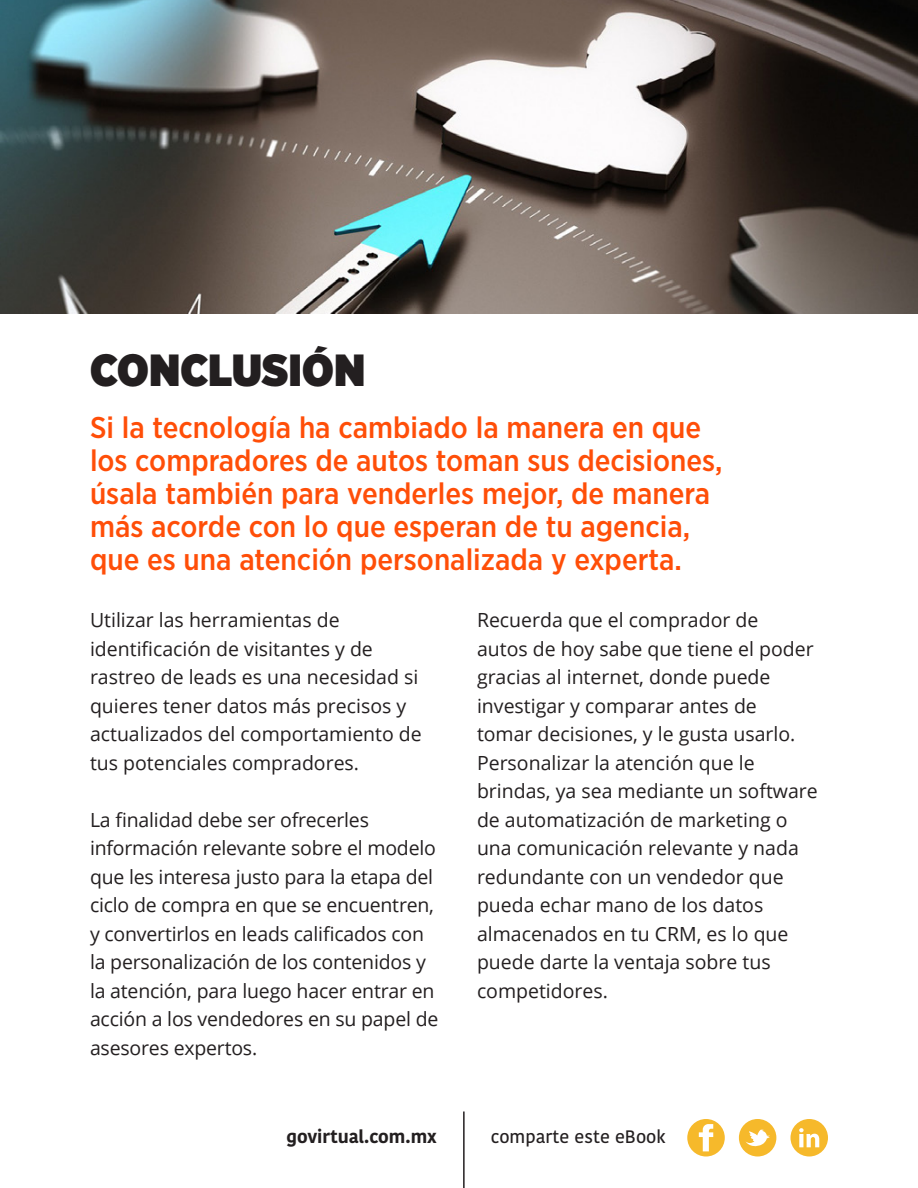
<style>
.page{position:relative;width:918px;height:1188px;background:#fff}
.page>*{position:absolute;margin:0;border:0;box-sizing:border-box;transform-origin:0 0}
._1_titulo{font:900 45px "Gotham Narrow";letter-spacing:.01em;color:#231f20}
._2_sumario{font:500 30px/33px "Gotham Narrow";color:#ff4e08}
._3_0Texto{font:19.5px/28.5px "Open Sans";color:#231f20}
.t1{font:500 18px "Kohinoor Devanagari";color:#231f20}
.t2{font:700 18px "Kohinoor Devanagari";color:#231f20}
</style>
<div class="page">
<svg style="left:687px;top:1119px;width:38px;height:37px"></svg>
<svg style="left:739px;top:1119px;width:37px;height:37px"></svg>
<svg style="left:790px;top:1119px;width:38px;height:37px"></svg>
<hr style="left:463px;top:1112px;width:2px;height:76px;background:#231f20">
<img style="left:0;top:0;width:918px;height:314px">
<p class="_1_titulo" style="left:90px;top:339px;width:277px">CONCLUSIÓN</p>
<p class="_2_sumario" style="left:90px;top:411px;width:634px">Si la tecnología ha cambiado la manera en que los compradores de autos toman sus decisiones, úsala también para venderles mejor, de manera más acorde con lo que esperan de tu agencia, que es una atención personalizada y experta.</p>
<p class="_3_0Texto" style="left:90px;top:605px;width:333px">Utilizar las herramientas de identificación de visitantes y de rastreo de leads es una necesidad si quieres tener datos más precisos y actualizados del comportamiento de tus potenciales compradores.</p>
<p class="_3_0Texto" style="left:90px;top:805px;width:350px">La finalidad debe ser ofrecerles información relevante sobre el modelo que les interesa justo para la etapa del ciclo de compra en que se encuentren, y convertirlos en leads calificados con la personalización de los contenidos y la atención, para luego hacer entrar en acción a los vendedores en su papel de asesores expertos.</p>
<p class="_3_0Texto" style="left:477px;top:605px;width:342px">Recuerda que el comprador de<br>autos de hoy sabe que tiene el poder gracias al internet, donde puede investigar y comparar antes de<br>tomar decisiones, y le gusta usarlo.<br>Personalizar la atención que le brindas, ya sea mediante un software de automatización de marketing o una comunicación relevante y nada redundante con un vendedor que pueda echar mano de los datos almacenados en tu CRM, es lo que puede darte la ventaja sobre tus competidores.</p>
<p class="t2" style="left:286px;top:1121px;width:152px">govirtual.com.mx</p>
<p class="t1" style="left:491px;top:1126px;width:177px">comparte este eBook</p>
</div>
